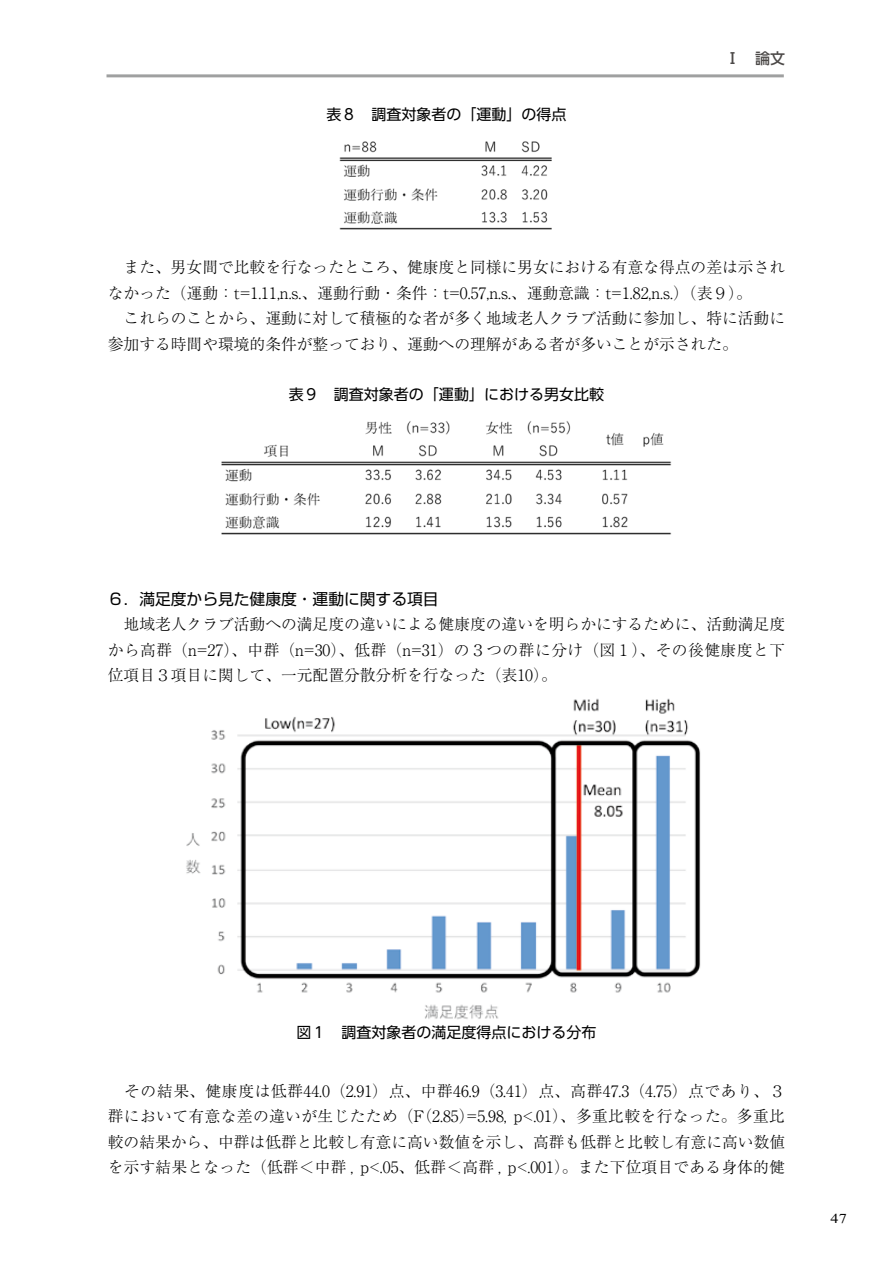
<style>
.page{position:relative;width:893px;height:1263px;background:#fff}
.page>*{position:absolute;margin:0;border:0;box-sizing:border-box;transform-origin:0 0}
.t1{font:300 15.75px/25.5px "Ryumin Pro";color:#000;text-align:justify}
.t2{font:15.75px "Shin Go Pro";color:#000}
.t3{font:15px "UD Shin Go Pro";color:#000}
.t4{font:500 15px "UD Shin Go Pro";color:#4c4948}
.t5{font:13.5px "Times New Roman";color:#000;scale:1.2 1}
</style>
<div class="page">
<hr style="left:106px;top:74px;width:678px;height:3px;background:#9fa0a0">
<img style="left:339px;top:141px;width:213px;height:89px">
<img style="left:221px;top:421px;width:451px;height:114px">
<img style="left:186px;top:698px;width:515px;height:322px">
<p class="t3" style="left:326px;top:102px;width:242px">表８　調査対象者の「運動」の得点</p>
<p class="t4" style="left:725px;top:46px;width:62px">Ⅰ　論文</p>
<p class="t1" style="left:108px;top:253px;width:679px;text-align:left">　また、男女間で比較を行なったところ、健康度と同様に男女における有意な得点の差は示されなかった（運動：t=1.11,n.s.、運動行動・条件：t=0.57,n.s.、運動意識：t=1.82,n.s.）（表９）。<br>　これらのことから、運動に対して積極的な者が多く地域老人クラブ活動に参加し、特に活動に参加する時間や環境的条件が整っており、運動への理解がある者が多いことが示された。</p>
<p class="t3" style="left:289px;top:382px;width:317px">表９　調査対象者の「運動」における男女比較</p>
<p class="t2" style="left:108px;top:586px;width:332px">６．満足度から見た健康度・運動に関する項目</p>
<p class="t1" style="left:108px;top:610px;width:679px">　地域老人クラブ活動への満足度の違いによる健康度の違いを明らかにするために、活動満足度から高群（n=27）、中群（n=30）、低群（n=31）の３つの群に分け（図１）、その後健康度と下位項目３項目に関して、一元配置分散分析を行なった（表10）。</p>
<p class="t3" style="left:296px;top:1020px;width:302px">図１　調査対象者の満足度得点における分布</p>
<p class="t1" style="left:108px;top:1077px;width:679px">　その結果、健康度は低群44.0（2.91）点、中群46.9（3.41）点、高群47.3（4.75）点であり、３群において有意な差の違いが生じたため（F（2.85）=5.98, p&lt;.01）、多重比較を行なった。多重比較の結果から、中群は低群と比較し有意に高い数値を示し、高群も低群と比較し有意に高い数値を示す結果となった（低群＜中群 , p&lt;.05、低群＜高群 , p&lt;.001）。また下位項目である身体的健</p>
<p class="t5" style="left:831px;top:1209px;width:15px">47</p>
</div>
